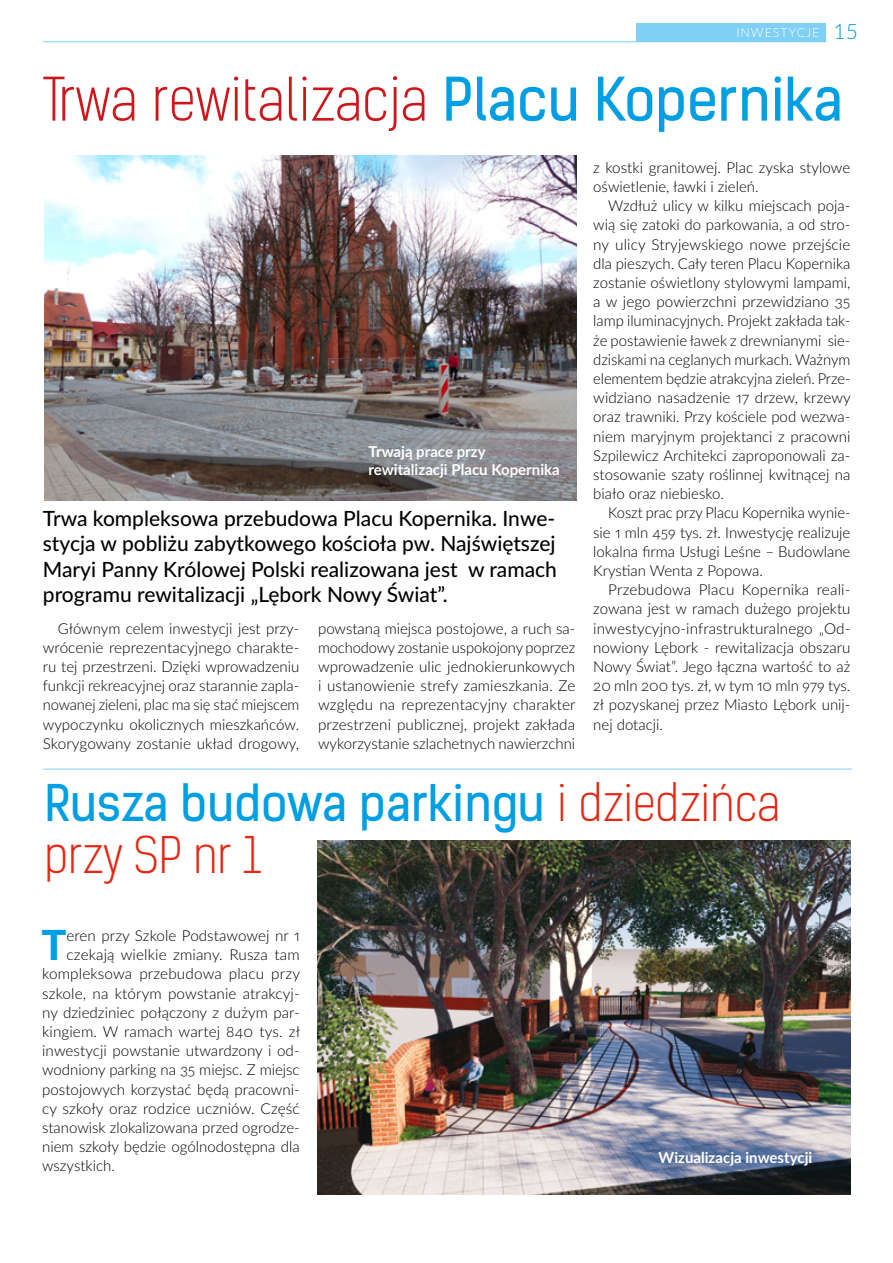
<style>
.page{position:relative;width:893px;height:1263px;background:#fff}
.page>*{position:absolute;margin:0;border:0;box-sizing:border-box;transform-origin:0 0}
.t1{font:300 57px "Kelson Sans";color:#cd171a}
.t2{font:300 48px/52.5px "Kelson Sans";color:#e52713}
.t3{font:800 41.4px "Lato";color:#009fe3}
.t4{font:500 21px/25.5px "Lato";color:#000;text-align:justify}
.t5{font:300 15px/19.2px "Lato";color:#000;text-align:justify}
.t6{font:700 15px/18px "Lato";color:#fff}
.t7{font:300 12.6px "Lato";letter-spacing:.07em;color:#fff}
.s1{font-size:21px;color:#0097d9}
.s2{font-weight:400;color:#009fe3}
</style>
<div class="page">
<hr style="left:43px;top:41px;width:783px;height:1px;background:#80cff5">
<div style="left:636px;top:23px;width:190px;height:19px;background:#80cff5"></div>
<hr style="left:43px;top:769px;width:809px;height:1px;background:#80cff5">
<img style="left:318px;top:841px;width:532px;height:354px">
<img style="left:45px;top:155px;width:532px;height:345px">
<p class="t7" style="left:736px;top:24px;width:123px">INWESTYCJE <span class="s1">15</span></p>
<h1 class="t1" style="left:43px;top:65px;width:802px">Trwa rewitalizacja <span class="s2">Placu Kopernika</span></h1>
<p class="t6" style="left:369px;top:442px;width:193px">Trwają prace przy rewitalizacji Placu Kopernika</p>
<h3 class="t4" style="left:43px;top:504px;width:516px">Trwa kompleksowa przebudowa Placu Kopernika. Inwe&shy;stycja w pobliżu zabytkowego kościoła pw. Najświętszej Maryi Panny Królowej Polski realizowana jest w ramach programu rewitalizacji „Lębork Nowy Świat”.</h3>
<p class="t5" style="left:43px;top:618px;width:258px;text-indent:15px">Głównym celem inwestycji jest przy&shy;wrócenie reprezentacyjnego charakte&shy;ru tej przestrzeni. Dzięki wprowadzeniu funkcji rekreacyjnej oraz starannie zapla&shy;nowanej zieleni, plac ma się stać miejscem wypoczynku okolicznych mieszkańców.<br>Skorygowany zostanie układ drogowy,</p>
<p class="t5" style="left:318px;top:618px;width:259px">powstaną miejsca postojowe, a ruch sa&shy;mochodowy zostanie uspokojony poprzez wprowadzenie ulic jednokierunkowych i ustanowienie strefy zamieszkania. Ze względu na reprezentacyjny charakter przestrzeni publicznej, projekt zakłada wykorzystanie szlachetnych nawierzchni</p>
<p class="t5" style="left:593px;top:157px;width:259px">z kostki granitowej. Plac zyska stylowe oświetlenie, ławki i zieleń.</p>
<p class="t5" style="left:593px;top:196px;width:259px;text-indent:15px">Wzdłuż ulicy w kilku miejscach poja&shy;wią się zatoki do parkowania, a od stro&shy;ny ulicy Stryjewskiego nowe przejście dla pieszych. Cały teren Placu Kopernika zostanie oświetlony stylowymi lampami, a w jego powierzchni przewidziano 35 lamp iluminacyjnych. Projekt zakłada tak&shy;że postawienie ławek z drewnianymi sie&shy;dziskami na ceglanych murkach. Ważnym elementem będzie atrakcyjna zieleń. Prze&shy;widziano nasadzenie 17 drzew, krzewy oraz trawniki. Przy kościele pod wezwa&shy;niem maryjnym projektanci z pracowni Szpilewicz Architekci zaproponowali za&shy;stosowanie szaty roślinnej kwitnącej na biało oraz niebiesko.</p>
<p class="t5" style="left:593px;top:503px;width:259px;text-indent:15px">Koszt prac przy Placu Kopernika wynie&shy;sie 1 mln 459 tys. zł. Inwestycję realizuje lokalna firma Usługi Leśne – Budowlane Krystian Wenta z Popowa.</p>
<p class="t5" style="left:593px;top:580px;width:259px;text-indent:15px">Przebudowa Placu Kopernika reali&shy;zowana jest w ramach dużego projektu inwestycyjno-infrastrukturalnego „Od&shy;nowiony Lębork - rewitalizacja obszaru Nowy Świat”. Jego łączna wartość to aż 20 mln 200 tys. zł, w tym 10 mln 979 tys. zł pozyskanej przez Miasto Lębork unij&shy;nej dotacji.</p>
<h2 class="t2" style="left:45px;top:778px;width:737px"><span class="s2">Rusza budowa parkingu</span> i dziedzińca przy SP nr 1</h2>
<h3 class="t3" style="left:42px;top:914px;width:27px">T</h3>
<p class="t5" style="left:67px;top:925px;width:235px">eren przy Szkole Podstawowej nr 1</p>
<p class="t5" style="left:67px;top:944px;width:235px">czekają wielkie zmiany. Rusza tam</p>
<p class="t5" style="left:42px;top:964px;width:259px">kompleksowa przebudowa placu przy</p>
<p class="t5" style="left:42px;top:983px;width:259px">szkole, na którym powstanie atrakcyj-</p>
<p class="t5" style="left:42px;top:1002px;width:259px">ny dziedziniec połączony z dużym par-</p>
<p class="t5" style="left:42px;top:1021px;width:259px">kingiem. W ramach wartej 840 tys. zł</p>
<p class="t5" style="left:42px;top:1040px;width:259px">inwestycji powstanie utwardzony i od-</p>
<p class="t5" style="left:42px;top:1060px;width:259px">wodniony parking na 35 miejsc. Z miejsc</p>
<p class="t5" style="left:42px;top:1079px;width:259px">postojowych korzystać będą pracowni-</p>
<p class="t5" style="left:42px;top:1098px;width:259px">cy szkoły oraz rodzice uczniów. Część</p>
<p class="t5" style="left:42px;top:1117px;width:259px">stanowisk zlokalizowana przed ogrodze-</p>
<p class="t5" style="left:42px;top:1136px;width:259px">niem szkoły będzie ogólnodostępna dla</p>
<p class="t5" style="left:42px;top:1156px;width:74px">wszystkich.</p>
<p class="t6" style="left:659px;top:1148px;width:155px">Wizualizacja inwestycji</p>
</div>
